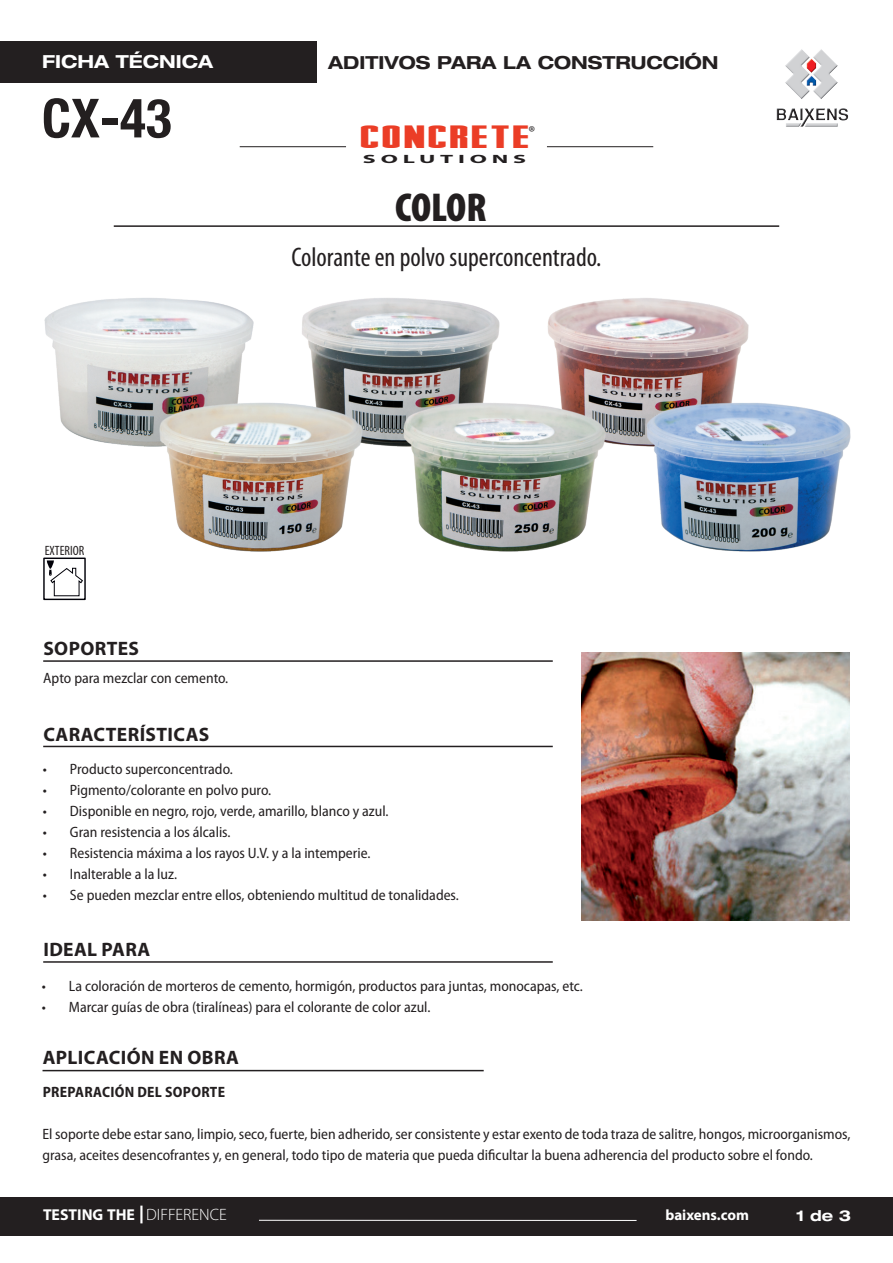
<style>
.page{position:relative;width:893px;height:1263px;background:#fff}
.page>*{position:absolute;margin:0;border:0;box-sizing:border-box;transform-origin:0 0}
.t1{font:700 condensed 54px "Helvetica Neue LT Com";color:#231f20}
.t2{font:900 condensed 40.5px "Myriad Pro";letter-spacing:-.005em;color:#231f20}
.t3{font:33px "Stark";color:#eb3d26;scale:1.5 1}
.t4{font:condensed 27px "Myriad Pro";color:#231f20}
.t5{font:21px "Minion Pro";color:#231f20}
.t6{font:700 19.5px "Myriad Pro";letter-spacing:.02em;color:#231f20}
.t7{font:700 expanded 18px "Helvetica Neue";color:#231f20}
.t8{font:700 expanded 18px "Helvetica Neue LT Pro";color:#fff}
.t9{font:700 15.75px "Myriad Pro";color:#fff}
.t10{font:semi-condensed 15px/21px "Myriad Pro";color:#231f20}
.t11{font:700 semi-condensed 15px "Myriad Pro";letter-spacing:.02em;color:#231f20}
.t12{font:700 15px "Myriad Pro";color:#fff}
.t13{font:700 expanded 15px "Helvetica Neue LT Pro";color:#fff}
.t14{font:condensed 13.5px "Myriad Pro";color:#231f20}
.t15{font:700 12px "Myriad Pro";letter-spacing:.2em;color:#231f20;scale:2 1}
.s1{font-weight:300;font-size:16.5px}
</style>
<div class="page">
<div style="left:0;top:42px;width:316px;height:41px;background:#231f20"></div>
<hr style="left:114px;top:225px;width:665px;height:2px;background:#231f20">
<img style="left:776px;top:49px;width:73px;height:78px">
<hr style="left:240px;top:146px;width:106px;height:1px;background:#231f20">
<hr style="left:547px;top:146px;width:106px;height:1px;background:#231f20">
<hr style="left:43px;top:660px;width:510px;height:2px;background:#231f20">
<hr style="left:43px;top:746px;width:510px;height:1px;background:#231f20">
<div style="left:0;top:1196px;width:893px;height:39px;background:#231f20"></div>
<hr style="left:140px;top:1205px;width:3px;height:18px;background:#fff">
<hr style="left:259px;top:1220px;width:378px;height:1px;background:#fff">
<hr style="left:43px;top:961px;width:510px;height:2px;background:#231f20">
<div style="left:43px;top:558px;width:43px;height:42px;border:1px solid #000008"></div>
<svg style="left:47px;top:560px;width:36px;height:36px"></svg>
<hr style="left:43px;top:1070px;width:441px;height:1px;background:#231f20">
<img style="left:302px;top:298px;width:197px;height:149px">
<img style="left:581px;top:652px;width:269px;height:268px">
<img style="left:45px;top:298px;width:208px;height:149px">
<img style="left:160px;top:402px;width:202px;height:149px">
<img style="left:548px;top:298px;width:201px;height:149px">
<img style="left:403px;top:402px;width:202px;height:149px">
<img style="left:646px;top:402px;width:204px;height:149px">
<p class="t8" style="left:42px;top:50px;width:172px">FICHA TÉCNICA</p>
<h1 class="t1" style="left:42px;top:86px;width:131px">CX-43</h1>
<p class="t7" style="left:328px;top:51px;width:392px">ADITIVOS PARA LA CONSTRUCCIÓN</p>
<h3 class="t3" style="left:361px;top:118px;width:116px">CONCRETE</h3>
<h3 class="t5" style="left:529px;top:119px;width:8px">®</h3>
<p class="t15" style="left:363px;top:151px;width:83px">SOLUTIONS</p>
<h2 class="t2" style="left:395px;top:185px;width:93px">COLOR</h2>
<h3 class="t4" style="left:291px;top:241px;width:312px">Colorante en polvo superconcentrado.</h3>
<p class="t14" style="left:45px;top:542px;width:41px">EXTERIOR</p>
<h3 class="t6" style="left:43px;top:636px;width:97px">SOPORTES</h3>
<p class="t10" style="left:43px;top:668px;width:187px">Apto para mezclar con cemento.</p>
<h3 class="t6" style="left:43px;top:721px;width:168px">CARACTERÍSTICAS</h3>
<p class="t10" style="left:43px;top:759px;width:191px">• Producto superconcentrado.</p>
<p class="t10" style="left:43px;top:780px;width:230px">• Pigmento/colorante en polvo puro.</p>
<p class="t10" style="left:43px;top:801px;width:347px">• Disponible en negro, rojo, verde, amarillo, blanco y azul.</p>
<p class="t10" style="left:43px;top:822px;width:189px">• Gran resistencia a los álcalis.</p>
<p class="t10" style="left:43px;top:843px;width:329px">• Resistencia máxima a los rayos U.V. y a la intemperie.</p>
<p class="t10" style="left:43px;top:864px;width:136px">• Inalterable a la luz.</p>
<p class="t10" style="left:43px;top:885px;width:417px">• Se pueden mezclar entre ellos, obteniendo multitud de tonalidades.</p>
<h3 class="t6" style="left:43px;top:937px;width:108px">IDEAL PARA</h3>
<p class="t10" style="left:42px;top:976px;width:542px">• La coloración de morteros de cemento, hormigón, productos para juntas, monocapas, etc.</p>
<p class="t10" style="left:42px;top:997px;width:390px">• Marcar guías de obra (tiralíneas) para el colorante de color azul.</p>
<h3 class="t6" style="left:43px;top:1044px;width:198px">APLICACIÓN EN OBRA</h3>
<p class="t11" style="left:43px;top:1083px;width:184px">PREPARACIÓN DEL SOPORTE</p>
<p class="t10" style="left:43px;top:1123px;width:809px">El soporte debe estar sano, limpio, seco, fuerte, bien adherido, ser consistente y estar exento de toda traza de salitre, hongos, microorganismos, grasa, aceites desencofrantes y, en general, todo tipo de materia que pueda dificultar la buena adherencia del producto sobre el fondo.</p>
<p class="t9" style="left:43px;top:1204px;width:185px">TESTING THE <span class="s1">DIFFERENCE</span></p>
<p class="t12" style="left:665px;top:1205px;width:85px">baixens.com</p>
<p class="t13" style="left:796px;top:1205px;width:56px">1 de 3</p>
</div>
